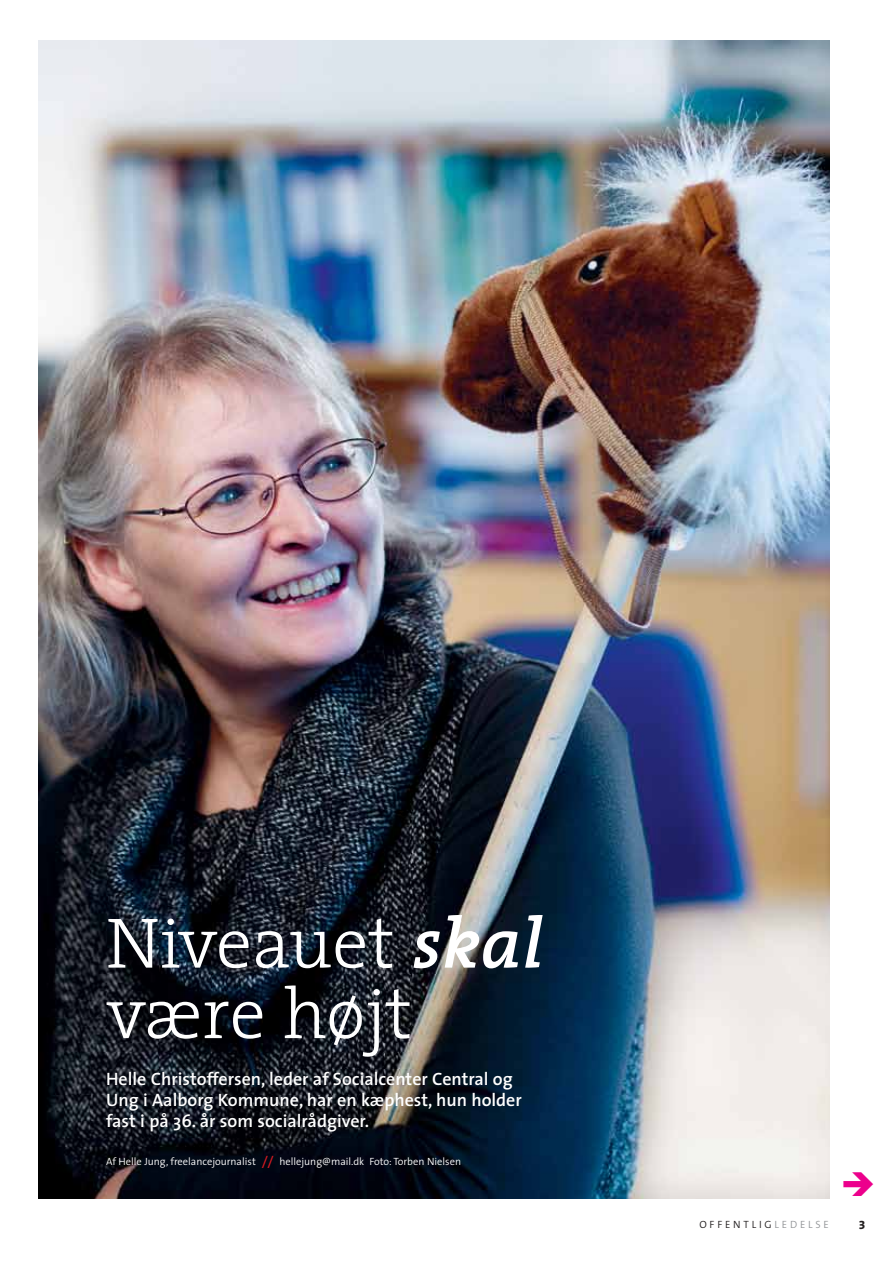
<style>
.page{position:relative;width:893px;height:1263px;background:#fff}
.page>*{position:absolute;margin:0;border:0;box-sizing:border-box;transform-origin:0 0}
.t1{font:300 72px/70.5px "The Serif";color:#fff}
.t2{font:600 18px/21px "The Sans";color:#fff}
.t3{font:12px "The Sans Extra Bold Expert";color:#231f20}
.t4{font:300 10.5px "The Sans";color:#fff}
.t5{font:300 10.5px "The Sans";letter-spacing:.27em;color:#231f20}
.s1{font-weight:600;font-style:italic}
.s2{font-size:18px;color:#d71920}
.s3{color:#939598}
</style>
<div class="page">
<img style="left:39px;top:40px;width:790px;height:1158px">
<h1 class="t1" style="left:106px;top:906px;width:439px">Niveauet <span class="s1">skal </span>være højt</h1>
<p class="t2" style="left:106px;top:1068px;width:417px">Helle Christoffersen, leder af Socialcenter Central og<br>Ung i Aalborg Kommune, har en kæphest, hun holder fast i på 36. år som socialrådgiver.</p>
<p class="t4" style="left:106px;top:1153px;width:356px">Af Helle Jung, freelancejournalist <span class="s2">//</span> hellejung@mail.dk Foto: Torben N ielsen</p>
<p class="t5" style="left:699px;top:1216px;width:131px">Offentlig<span class="s3">Ledelse</span></p>
<p class="t3" style="left:859px;top:1215px;width:8px">3</p>
</div>
